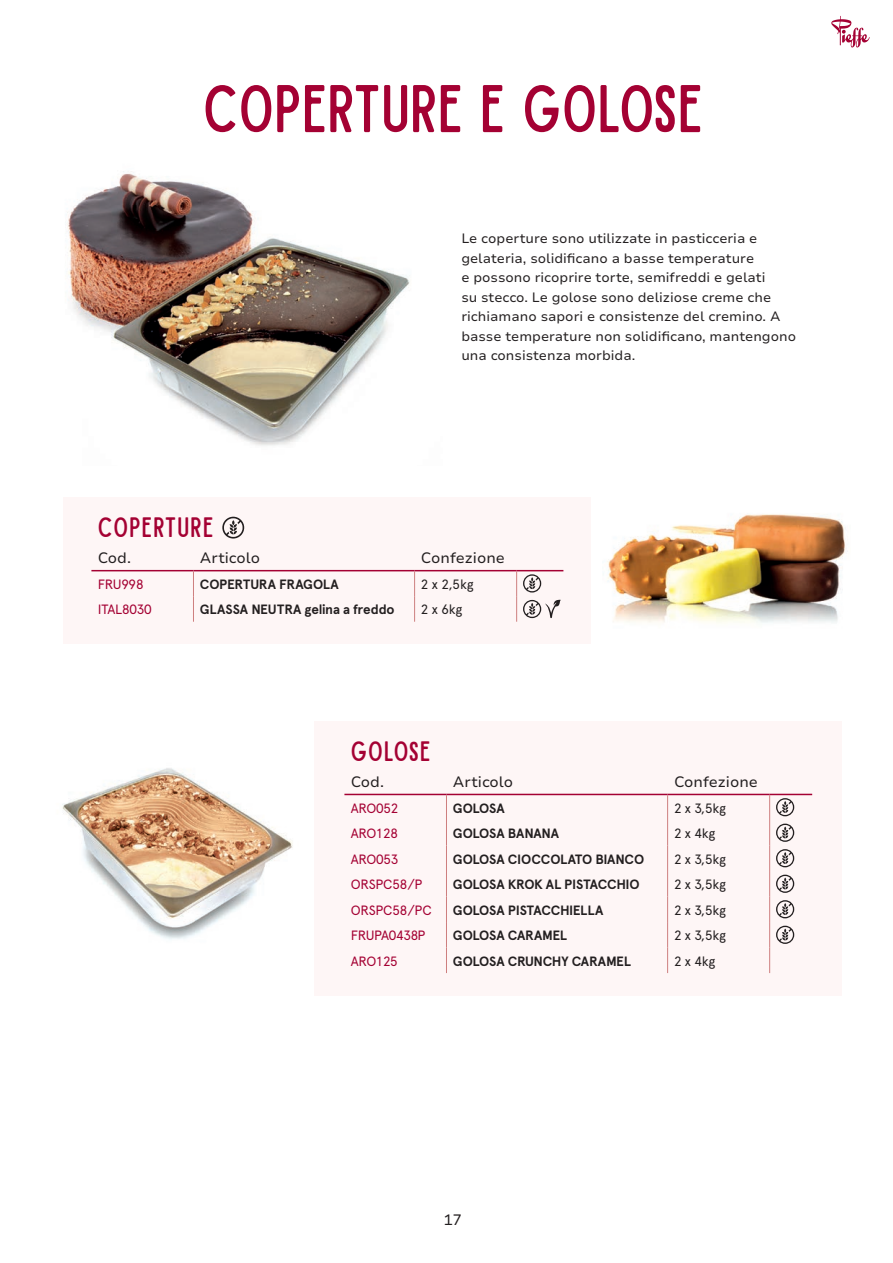
<style>
.page{position:relative;width:893px;height:1263px;background:#fff}
.page>*{position:absolute;margin:0;border:0;box-sizing:border-box;transform-origin:0 0}
.Titolo_prodotti{font:54px "Sailors Condensed";letter-spacing:.01em;color:#a40133}
.Titoletto{font:22.5px "Sailors Condensed";letter-spacing:.05em;color:#a40133}
.tabella_riga_2{font:15px "Nunito Sans 7 pt";color:#231f20}
.Base{font:13.5px/19.5px "Nunito Sans 7 pt";color:#231f20}
.tabella_testo{font:700 13.5px "Apercu Pro";letter-spacing:-.015em;color:#231f20}
.tabella_testo-2{font:13.5px "Apercu Pro";letter-spacing:-.02em;color:#a40133}
.tabella_testo-3{font:13.5px "Apercu Pro";letter-spacing:-.01em;color:#231f20}
</style>
<div class="page">
<img style="left:67px;top:171px;width:343px;height:275px">
<div style="left:64px;top:497px;width:527px;height:147px;background:#fef6f6"></div>
<hr style="left:517px;top:570px;width:46px;height:1px;background:#a40133">
<hr style="left:91px;top:570px;width:102px;height:1px;background:#a40133">
<hr style="left:193px;top:570px;width:222px;height:1px;background:#a40133">
<hr style="left:415px;top:570px;width:102px;height:1px;background:#a40133">
<svg style="left:193px;top:571px;width:1px;height:51px"></svg>
<svg style="left:414px;top:571px;width:1px;height:51px"></svg>
<svg style="left:516px;top:571px;width:1px;height:51px"></svg>
<svg style="left:222px;top:517px;width:22px;height:21px"></svg>
<svg style="left:523px;top:574px;width:18px;height:18px"></svg>
<svg style="left:523px;top:599px;width:38px;height:19px"></svg>
<div style="left:315px;top:721px;width:527px;height:275px;background:#fef6f6"></div>
<hr style="left:770px;top:794px;width:42px;height:1px;background:#a40133">
<hr style="left:344px;top:794px;width:102px;height:1px;background:#a40133">
<hr style="left:446px;top:794px;width:222px;height:1px;background:#a40133">
<hr style="left:668px;top:794px;width:102px;height:1px;background:#a40133">
<svg style="left:446px;top:795px;width:1px;height:178px"></svg>
<svg style="left:667px;top:795px;width:1px;height:178px"></svg>
<svg style="left:769px;top:795px;width:1px;height:178px"></svg>
<svg style="left:776px;top:798px;width:18px;height:18px"></svg>
<svg style="left:776px;top:824px;width:18px;height:18px"></svg>
<svg style="left:776px;top:849px;width:18px;height:18px"></svg>
<svg style="left:776px;top:875px;width:18px;height:18px"></svg>
<svg style="left:776px;top:900px;width:18px;height:18px"></svg>
<svg style="left:776px;top:926px;width:18px;height:18px"></svg>
<img style="left:62px;top:768px;width:231px;height:172px">
<img style="left:607px;top:514px;width:238px;height:109px">
<svg style="left:831px;top:16px;width:39px;height:31px"></svg>
<p class="Titolo_prodotti" style="left:203px;top:73px;width:501px">COPERTURE E GOLOSE</p>
<p class="Base" style="left:461px;top:228px;width:336px">Le coperture sono utilizzate in pasticceria e gelateria, solidificano a basse temperature<br>e possono ricoprire torte, semifreddi e gelati<br>su stecco. Le golose sono deliziose creme che richiamano sapori e consistenze del cremino. A basse temperature non solidificano, mantengono una consistenza morbida.</p>
<p class="Titoletto" style="left:98px;top:513px;width:117px">COPERTURE</p>
<p class="tabella_riga_2" style="left:98px;top:548px;width:35px">Cod.</p>
<p class="tabella_riga_2" style="left:200px;top:548px;width:62px">Articolo</p>
<p class="tabella_riga_2" style="left:421px;top:548px;width:85px">Confezione</p>
<p class="tabella_testo-2" style="left:98px;top:574px;width:47px">FRU998</p>
<p class="tabella_testo" style="left:200px;top:574px;width:140px">COPERTURA FRAGOLA</p>
<p class="tabella_testo-3" style="left:421px;top:574px;width:54px">2 x 2,5kg</p>
<p class="tabella_testo-2" style="left:98px;top:599px;width:55px">ITAL8030</p>
<p class="tabella_testo" style="left:200px;top:599px;width:196px">GLASSA NEUTRA gelina a freddo</p>
<p class="tabella_testo-3" style="left:421px;top:599px;width:43px">2 x 6kg</p>
<p class="Titoletto" style="left:351px;top:736px;width:81px">GOLOSE</p>
<p class="tabella_riga_2" style="left:351px;top:771px;width:35px">Cod.</p>
<p class="tabella_riga_2" style="left:453px;top:771px;width:62px">Articolo</p>
<p class="tabella_riga_2" style="left:674px;top:771px;width:85px">Confezione</p>
<p class="tabella_testo-2" style="left:351px;top:798px;width:49px">ARO052</p>
<p class="tabella_testo" style="left:453px;top:798px;width:53px">GOLOSA</p>
<p class="tabella_testo-3" style="left:674px;top:798px;width:54px">2 x 3,5kg</p>
<p class="tabella_testo-2" style="left:351px;top:823px;width:49px">ARO128</p>
<p class="tabella_testo" style="left:453px;top:823px;width:108px">GOLOSA BANANA</p>
<p class="tabella_testo-3" style="left:674px;top:823px;width:43px">2 x 4kg</p>
<p class="tabella_testo-2" style="left:351px;top:849px;width:49px">ARO053</p>
<p class="tabella_testo" style="left:453px;top:849px;width:193px">GOLOSA CIOCCOLATO BIANCO</p>
<p class="tabella_testo-3" style="left:674px;top:849px;width:54px">2 x 3,5kg</p>
<p class="tabella_testo-2" style="left:351px;top:874px;width:73px">ORSPC58/P</p>
<p class="tabella_testo" style="left:453px;top:874px;width:188px">GOLOSA KROK AL PISTACCHIO</p>
<p class="tabella_testo-3" style="left:674px;top:874px;width:54px">2 x 3,5kg</p>
<p class="tabella_testo-2" style="left:351px;top:900px;width:82px">ORSPC58/PC</p>
<p class="tabella_testo" style="left:453px;top:900px;width:152px">GOLOSA PISTACCHIELLA</p>
<p class="tabella_testo-3" style="left:674px;top:900px;width:54px">2 x 3,5kg</p>
<p class="tabella_testo-2" style="left:351px;top:925px;width:76px">FRUPA0438P</p>
<p class="tabella_testo" style="left:453px;top:925px;width:116px">GOLOSA CARAMEL</p>
<p class="tabella_testo-3" style="left:674px;top:925px;width:54px">2 x 3,5kg</p>
<p class="tabella_testo-2" style="left:351px;top:951px;width:49px">ARO125</p>
<p class="tabella_testo" style="left:453px;top:951px;width:179px">GOLOSA CRUNCHY CARAMEL</p>
<p class="tabella_testo-3" style="left:674px;top:951px;width:43px">2 x 4kg</p>
<p class="tabella_riga_2" style="left:444px;top:1209px;width:19px">17</p>
</div>
